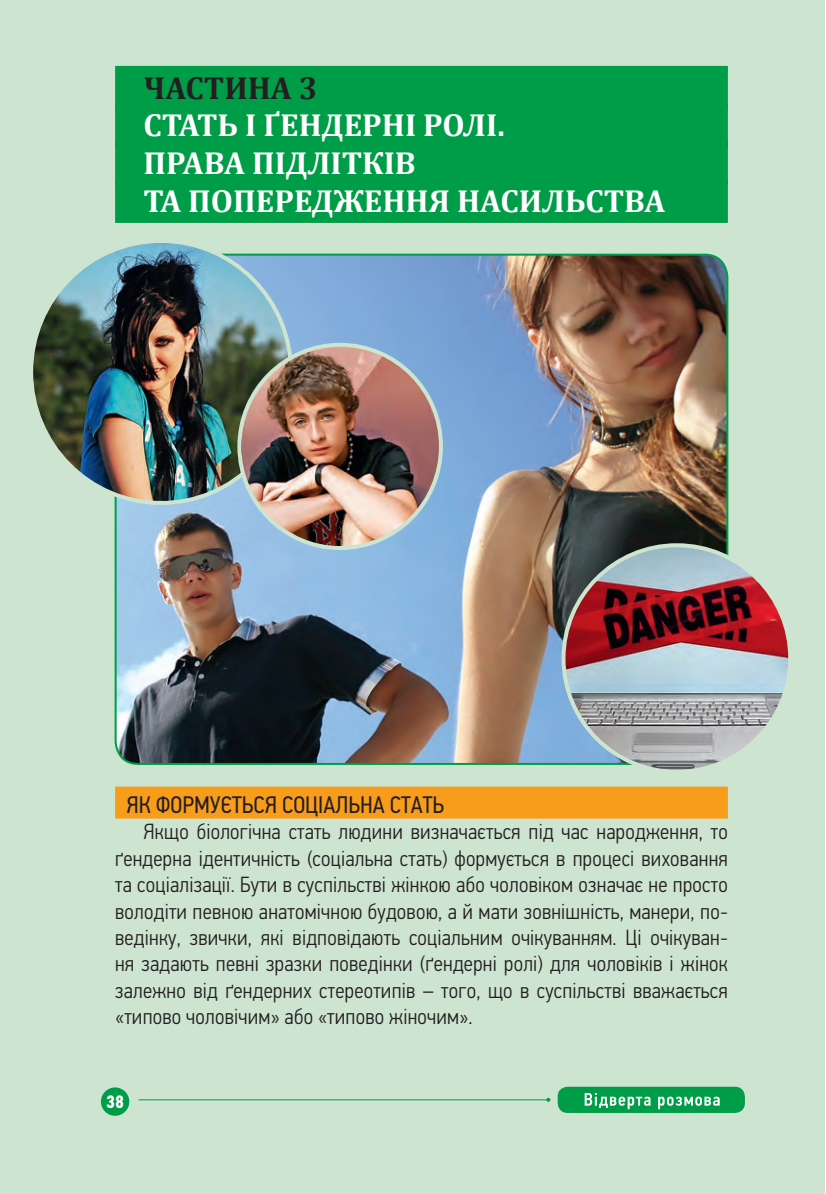
<style>
.page{position:relative;width:826px;height:1194px;background:#fff}
.page>*{position:absolute;margin:0;border:0;box-sizing:border-box;transform-origin:0 0}
.t1{font:700 32px/37.6px "Cambria";color:#fff}
.t2{font:700 32px "Cambria";color:#231f20}
.t3{font:24px "PF Din Text Cond Pro";color:#231f20}
.t4{font:300 22px/26.4px "PF Din Text Cond Pro";letter-spacing:.01em;color:#231f20;text-align:justify}
.t5{font:700 18px "PF Din Text Cond Pro";color:#fff}
</style>
<div class="page">
<div style="left:0;top:0;width:824px;height:1194px;background:#cde4d0"></div>
<div style="left:557px;top:1087px;width:187px;height:26px;background:#009d48;border-radius:10px"></div>
<div style="left:101px;top:1087px;width:28px;height:29px;background:#009d48;border-radius:50%"></div>
<hr style="left:138px;top:1099px;width:410px;height:1px;background:#009d48">
<svg style="left:546px;top:1098px;width:4px;height:4px"></svg>
<div style="left:115px;top:66px;width:612px;height:44px;background:#009d48"></div>
<div style="left:115px;top:104px;width:612px;height:44px;background:#009d48"></div>
<div style="left:115px;top:141px;width:612px;height:44px;background:#009d48"></div>
<div style="left:115px;top:179px;width:612px;height:44px;background:#009d48"></div>
<div style="left:115px;top:787px;width:612px;height:32px;background:#f89c1c"></div>
<img style="left:116px;top:255px;width:611px;height:509px;border-radius:23px">
<img style="left:31px;top:241px;width:260px;height:262px;border-radius:50%">
<img style="left:239px;top:345px;width:202px;height:203px;border-radius:50%">
<div style="left:237px;top:343px;width:206px;height:207px;border:4px solid #cde4d0;border-radius:50%"></div>
<img style="left:563px;top:545px;width:227px;height:227px;border-radius:50%">
<svg style="left:584px;top:1093px;width:135px;height:16px"></svg>
<h1 class="t2" style="left:143px;top:68px;width:176px">ЧАСТИНА 3</h1>
<h1 class="t1" style="left:143px;top:106px;width:523px">СТАТЬ І ҐЕНДЕРНІ РОЛІ.<br>ПРАВА ПІДЛІТКІВ<br>ТА ПОПЕРЕДЖЕННЯ НАСИЛЬСТВА</h1>
<p class="t3" style="left:126px;top:795px;width:319px">ЯК ФОРМУЄТЬСЯ СОЦІАЛЬНА СТАТЬ</p>
<p class="t4" style="left:115px;top:820px;width:614px;text-indent:28px">Якщо біологічна стать людини визначається під час народження, то ґендерна ідентичність (соціальна стать) формується в процесі виховання та соціалізації. Бути в суспільстві жінкою або чоловіком означає не просто володіти певною анатомічною будовою, а й мати зовнішність, манери, по&shy;ведінку, звички, які відповідають соціальним очікуванням. Ці очікуван&shy;ня задають певні зразки поведінки (ґендерні ролі) для чоловіків і жінок залежно від ґендерних стереотипів – того, що в суспільстві вважається «типово чоловічим» або «типово жіночим».</p>
<p class="t5" style="left:106px;top:1092px;width:19px">38</p>
</div>
